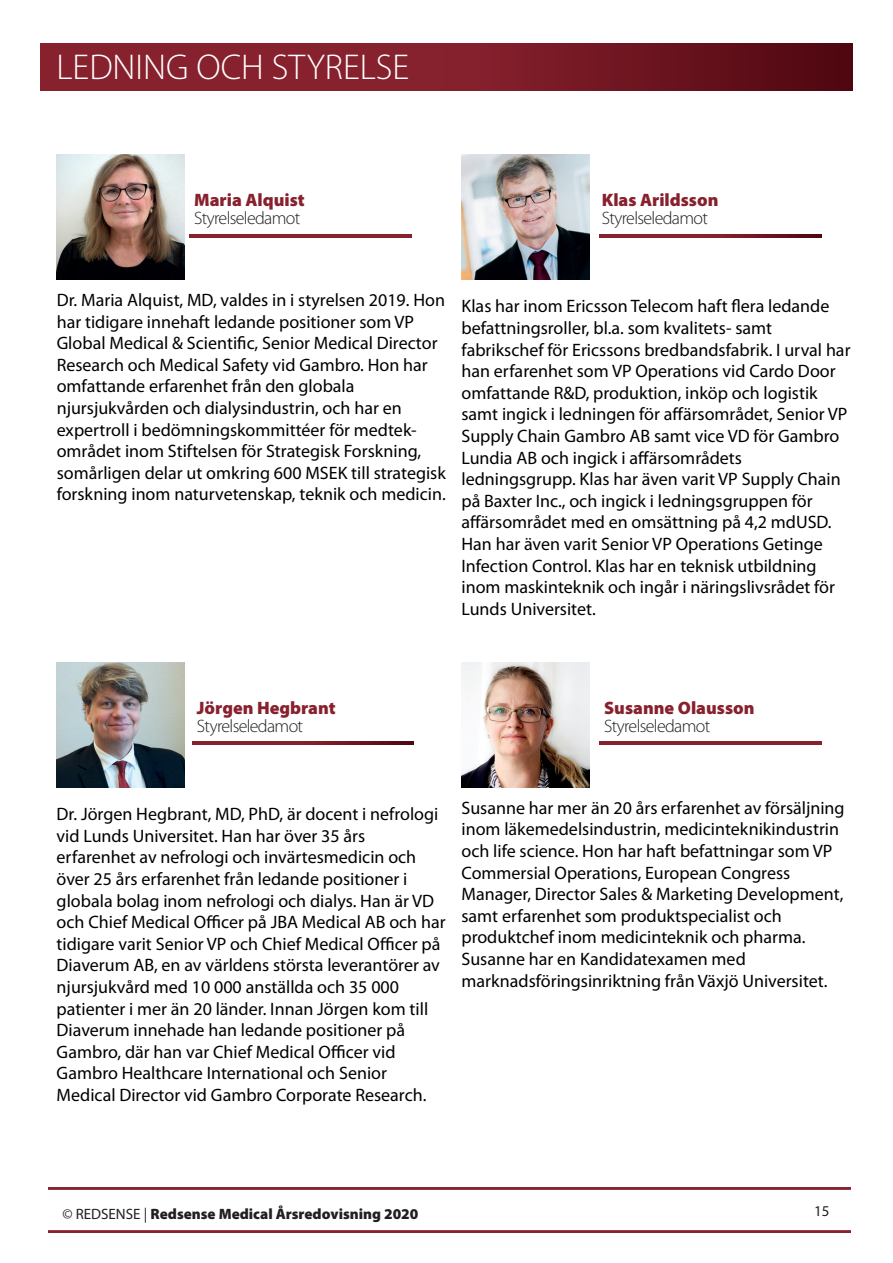
<style>
.page{position:relative;width:893px;height:1263px;background:#fff}
.page>*{position:absolute;margin:0;border:0;box-sizing:border-box;transform-origin:0 0}
.t1{font:300 36px "Myriad Pro";color:#fff}
.t2{font:18px/21.6px "Myriad Pro";color:#000}
.t3{font:300 18px "Myriad Pro";letter-spacing:-.035em;color:#231f20}
.t4{font:900 18px "Myriad Pro";color:#87212e}
.t5{font:900 15px "Myriad Pro";color:#231f20}
.t6{font:15px "Myriad Pro";color:#231f20}
.s1{font-weight:400}
</style>
<div class="page">
<div style="left:40px;top:43px;width:813px;height:47px;background:linear-gradient(to right,#952836,#5e0e18)"></div>
<svg style="left:49px;top:1187px;width:802px;height:46px"></svg>
<img style="left:461px;top:154px;width:128px;height:125px">
<img style="left:461px;top:662px;width:128px;height:125px">
<img style="left:57px;top:662px;width:127px;height:125px">
<svg style="left:56px;top:154px;width:1px;height:125px"></svg>
<img style="left:57px;top:154px;width:127px;height:125px">
<svg style="left:600px;top:234px;width:221px;height:3px"></svg>
<hr style="left:600px;top:742px;width:221px;height:3px;background:#87212e">
<svg style="left:193px;top:742px;width:221px;height:3px"></svg>
<hr style="left:190px;top:234px;width:221px;height:3px;background:#87212e">
<h1 class="t1" style="left:56px;top:52px;width:354px">LEDNING OCH STYRELSE</h1>
<h1 class="t1" style="left:56px;top:52px;width:239px">NYCKELTAL 2020</h1>
<p class="t4" style="left:194px;top:193px;width:112px">Maria Alquist</p>
<p class="t3" style="left:194px;top:211px;width:108px">Styrelseledamot</p>
<p class="t4" style="left:602px;top:193px;width:118px">Klas Arildsson</p>
<p class="t3" style="left:602px;top:211px;width:108px">Styrelseledamot</p>
<p class="t2" style="left:57px;top:291px;width:391px">Dr. Maria Alquist, MD, valdes in i styrelsen 2019. Hon har tidigare innehaft ledande positioner som VP Global Medical &amp; Scientific, Senior Medical Director Research och Medical Safety vid Gambro. Hon har omfattande erfarenhet från den globala njursjukvården och dialysindustrin, och har en expertroll i bedömningskommittéer för medtek&shy;området inom Stiftelsen för Strategisk Forskning, somårligen delar ut omkring 600 MSEK till strategisk forskning inom naturvetenskap, teknik och medicin.</p>
<p class="t2" style="left:461px;top:297px;width:391px">Klas har inom Ericsson Telecom haft flera ledande befattningsroller, bl.a. som kvalitets- samt fabrikschef för Ericssons bredbandsfabrik. I urval har han erfarenhet som VP Operations vid Cardo Door omfattande R&amp;D, produktion, inköp och logistik samt ingick i ledningen för affärsområdet, Senior VP Supply Chain Gambro AB samt vice VD för Gambro Lundia AB och ingick i affärsområdets ledningsgrupp. Klas har även varit VP Supply Chain på Baxter Inc., och ingick i ledningsgruppen för affärsområdet med en omsättning på 4,2 mdUSD.<br>Han har även varit Senior VP Operations Getinge Infection Control. Klas har en teknisk utbildning inom maskinteknik och ingår i näringslivsrådet för Lunds Universitet.</p>
<p class="t4" style="left:197px;top:700px;width:140px">Jörgen Hegbrant</p>
<p class="t3" style="left:197px;top:718px;width:108px">Styrelseledamot</p>
<p class="t4" style="left:604px;top:700px;width:152px">Susanne Olausson</p>
<p class="t3" style="left:604px;top:718px;width:108px">Styrelseledamot</p>
<p class="t2" style="left:57px;top:805px;width:390px">Dr. Jörgen Hegbrant, MD, PhD, är docent i nefrologi vid Lunds Universitet. Han har över 35 års erfarenhet av nefrologi och invärtesmedicin och över 25 års erfarenhet från ledande positioner i globala bolag inom nefrologi och dialys. Han är VD och Chief Medical Officer på JBA Medical AB och har tidigare varit Senior VP och Chief Medical Officer på Diaverum AB, en av världens största leverantörer av njursjukvård med 10 000 anställda och 35 000 patienter i mer än 20 länder. Innan Jörgen kom till Diaverum innehade han ledande positioner på Gambro, där han var Chief Medical Officer vid Gambro Healthcare International och Senior Medical Director vid Gambro Corporate Research.</p>
<p class="t2" style="left:461px;top:798px;width:385px">Susanne har mer än 20 års erfarenhet av försäljning inom läkemedelsindustrin, medicinteknikindustrin och life science. Hon har haft befattningar som VP Commersial Operations, European Congress Manager, Director Sales &amp; Marketing Development, samt erfarenhet som produktspecialist och produktchef inom medicinteknik och pharma.<br>Susanne har en Kandidatexamen med marknadsföringsinriktning från Växjö Universitet.</p>
<p class="t5" style="left:62px;top:1207px;width:358px"><span class="s1">© REDSENSE |</span> Redsense Medical Årsredovisning 2020</p>
<p class="t6" style="left:814px;top:1205px;width:17px">15</p>
</div>
